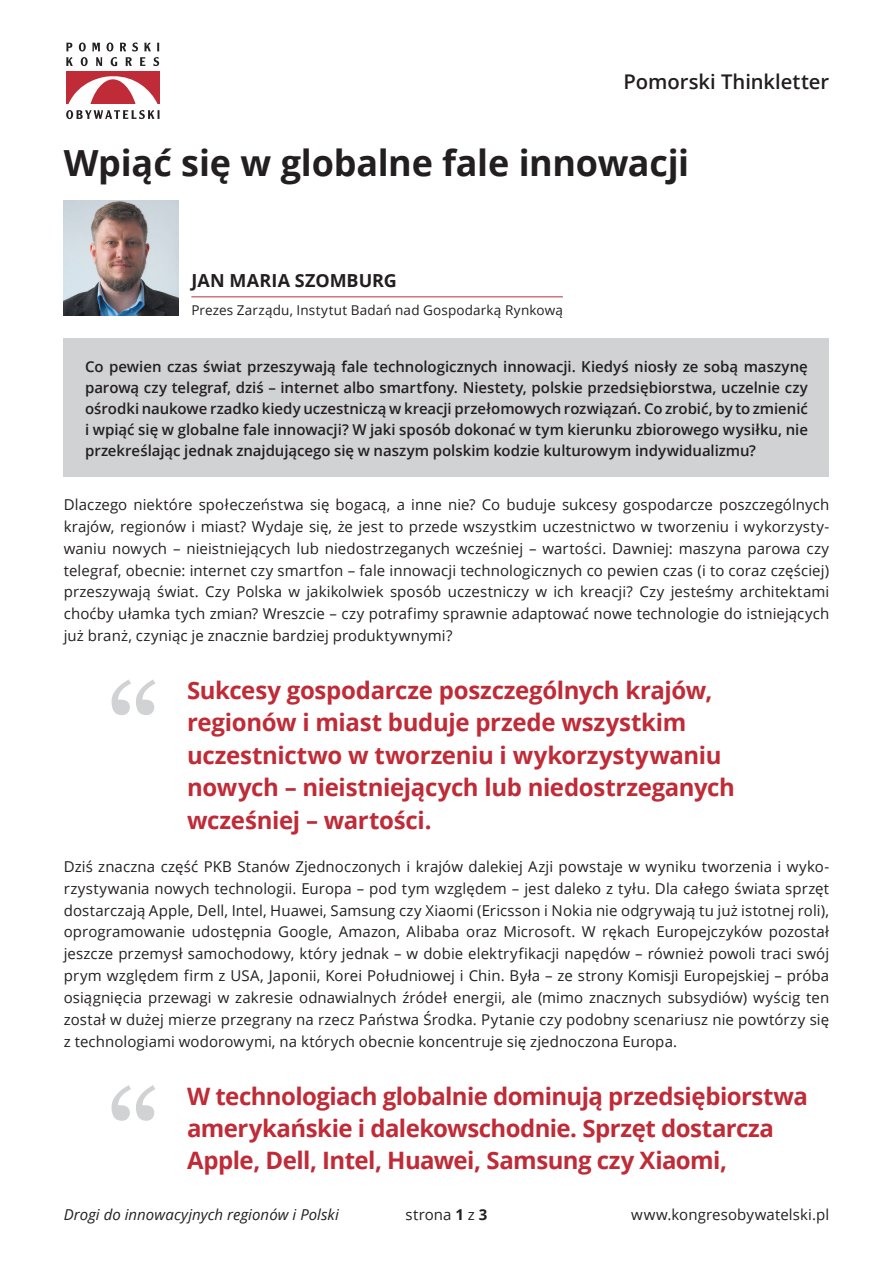
<style>
.page{position:relative;width:893px;height:1263px;background:#fff}
.page>*{position:absolute;margin:0;border:0;box-sizing:border-box;transform-origin:0 0}
.t1{font:135px "Georgia";color:#d1d2d4}
.t2{font:700 36px "Open Sans";letter-spacing:-.005em;color:#231f20}
.t3{font:700 24px/32.4px "Open Sans";letter-spacing:-.02em;color:#bf2b37}
.t4{font:600 20.25px "Open Sans";letter-spacing:-.005em;color:#231f20}
.t5{font:700 18px "Open Sans";letter-spacing:.015em;color:#231f20}
.t6{font:15px/21.9px "Open Sans";letter-spacing:.005em;color:#231f20;text-align:justify}
.t7{font:600 15px/21px "Open Sans";letter-spacing:-.005em;color:#231f20;text-align:justify}
.t8{font:italic 15px "Open Sans";letter-spacing:.005em;color:#231f20}
.t9{font:13.5px "Open Sans";letter-spacing:.015em;color:#231f20}
.s1{font-weight:700}
</style>
<div class="page">
<div style="left:66px;top:72px;width:94px;height:32px;background:#bf2b37"></div>
<svg style="left:68px;top:76px;width:90px;height:28px"></svg>
<svg style="left:66px;top:43px;width:6px;height:8px"></svg>
<svg style="left:66px;top:57px;width:7px;height:9px"></svg>
<svg style="left:79px;top:43px;width:80px;height:23px"></svg>
<svg style="left:66px;top:110px;width:94px;height:9px"></svg>
<img style="left:64px;top:200px;width:115px;height:115px">
<hr style="left:191px;top:296px;width:372px;height:1px;background:#bf2b37">
<div style="left:64px;top:339px;width:765px;height:138px;background:#d1d2d4"></div>
<h3 class="t4" style="left:624px;top:67px;width:207px">Pomorski Thinkletter</h3>
<h2 class="t2" style="left:64px;top:138px;width:627px">Wpiąć się w globalne fale innowacji</h2>
<p class="t5" style="left:191px;top:268px;width:207px">JAN MARIA SZOMBURG</p>
<p class="t9" style="left:191px;top:301px;width:373px">Prezes Zarządu, Instytut Badań nad Gospodarką Rynkową</p>
<p class="t7" style="left:85px;top:355px;width:724px">Co pewien czas świat przeszywają fale technologicznych innowacji. Kiedyś niosły ze sobą maszynę parową czy telegraf, dziś – internet albo smartfony. Niestety, polskie przedsiębiorstwa, uczelnie czy ośrodki naukowe rzadko kiedy uczestniczą w kreacji przełomowych rozwiązań. Co zrobić, by to zmienić i wpiąć się w globalne fale innowacji? W jaki sposób dokonać w tym kierunku zbiorowego wysiłku, nie przekreślając jednak znajdującego się w naszym polskim kodzie kulturowym indywidualizmu?</p>
<p class="t6" style="left:64px;top:493px;width:767px">Dlaczego niektóre społeczeństwa się bogacą, a inne nie? Co buduje sukcesy gospodarcze poszczególnych krajów, regionów i miast? Wydaje się, że jest to przede wszystkim uczestnictwo w tworzeniu i wykorzysty&shy;waniu nowych – nieistniejących lub niedostrzeganych wcześniej – wartości. Dawniej: maszyna parowa czy telegraf, obecnie: internet czy smartfon – fale innowacji technologicznych co pewien czas (i to coraz częściej) przeszywają świat. Czy Polska w jakikolwiek sposób uczestniczy w ich kreacji? Czy jesteśmy architektami choćby ułamka tych zmian? Wreszcie – czy potrafimy sprawnie adaptować nowe technologie do istniejących już branż, czyniąc je znacznie bardziej produktywnymi?</p>
<h1 class="t1" style="left:106px;top:652px;width:57px">“</h1>
<h3 class="t3" style="left:187px;top:673px;width:549px">Sukcesy gospodarcze poszczególnych krajów, regionów i miast buduje przede wszystkim uczestnictwo w tworzeniu i wykorzystywaniu nowych – nieistniejących lub niedostrzeganych wcześniej – wartości.</h3>
<p class="t6" style="left:64px;top:855px;width:767px">Dziś znaczna część PKB Stanów Zjednoczonych i krajów dalekiej Azji powstaje w wyniku tworzenia i wyko&shy;rzystywania nowych technologii. Europa – pod tym względem – jest daleko z tyłu. Dla całego świata sprzęt dostarczają Apple, Dell, Intel, Huawei, Samsung czy Xiaomi (Ericsson i Nokia nie odgrywają tu już istotnej roli), oprogramowanie udostępnia Google, Amazon, Alibaba oraz Microsoft. W rękach Europejczyków pozostał jeszcze przemysł samochodowy, który jednak – w dobie elektryfikacji napędów – również powoli traci swój prym względem firm z USA, Japonii, Korei Południowej i Chin. Była – ze strony Komisji Europejskiej – próba osiągnięcia przewagi w zakresie odnawialnych źródeł energii, ale (mimo znacznych subsydiów) wyścig ten został w dużej mierze przegrany na rzecz Państwa Środka. Pytanie czy podobny scenariusz nie powtórzy się z technologiami wodorowymi, na których obecnie koncentruje się zjednoczona Europa.</p>
<h1 class="t1" style="left:106px;top:1057px;width:57px">“</h1>
<h3 class="t3" style="left:187px;top:1079px;width:622px">W technologiach globalnie dominują przedsiębiorstwa amerykańskie i dalekowschodnie. Sprzęt dostarcza<br>Apple, Dell, Intel, Huawei, Samsung czy Xiaomi,</h3>
<p class="t8" style="left:64px;top:1205px;width:277px">Drogi do innowacyjnych regionów i Polski</p>
<p class="t6" style="left:406px;top:1204px;width:83px">strona <span class="s1">1</span> z <span class="s1">3</span></p>
<p class="t6" style="left:631px;top:1204px;width:199px">www.kongresobywatelski.pl</p>
</div>
